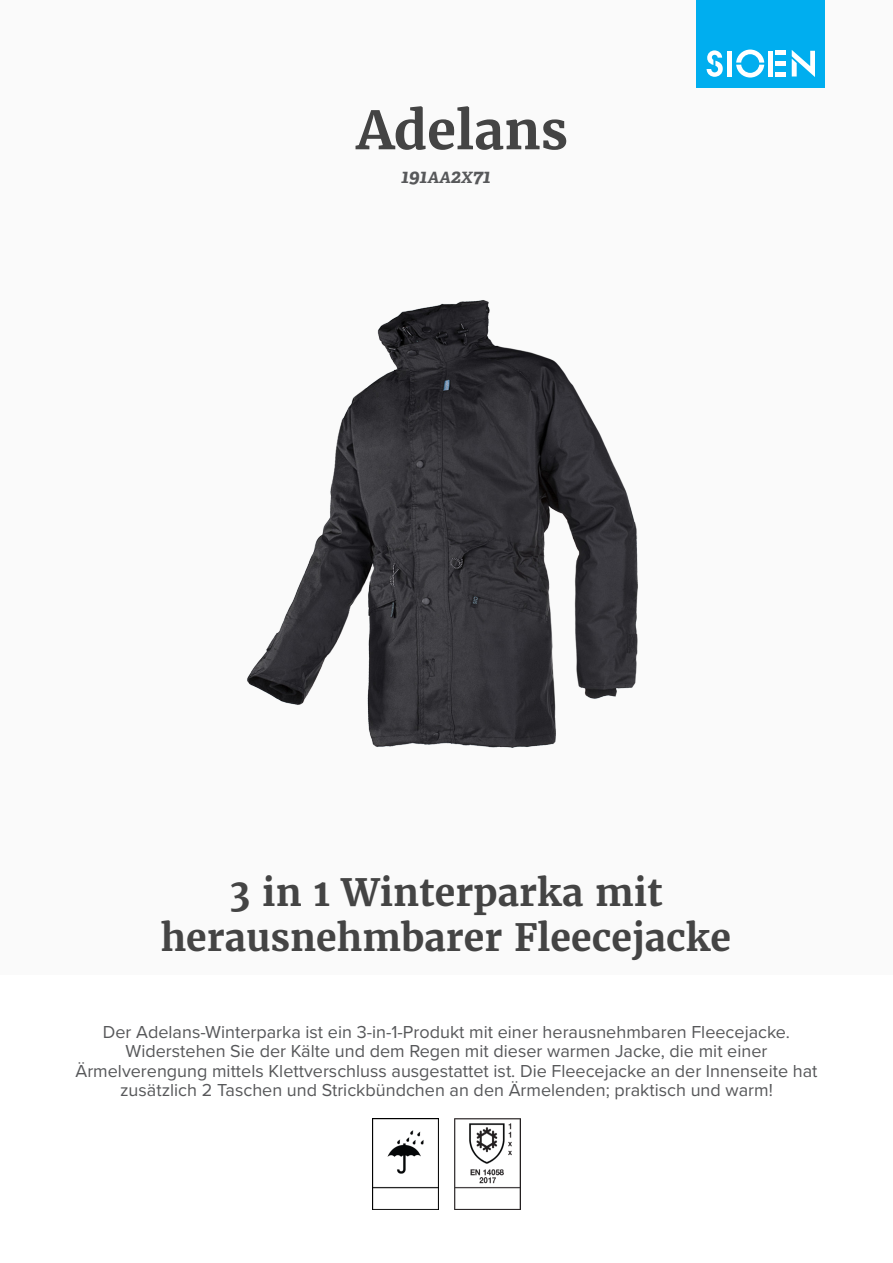
<style>
.page{position:relative;width:893px;height:1263px;background:#fff}
.page>*{position:absolute;margin:0;border:0;box-sizing:border-box;transform-origin:0 0}
.product_name{font:700 52.5px "Merriweather";color:#444}
.product_h2{font:700 37.5px/45px "Merriweather";color:#444;text-align:center}
.product_ref{font:italic 700 19.5px "Adelle";color:#57585a}
.product_description{font:18px/19.5px "Proxima Nova";color:#57585a;text-align:center}
.s1{font-size:15.6px}
</style>
<div class="page">
<div style="left:0;top:0;width:893px;height:974px;background:#fafafa"></div>
<div style="left:697px;top:0;width:128px;height:88px;background:#00aeef"></div>
<svg style="left:707px;top:50px;width:16px;height:27px"></svg>
<svg style="left:736px;top:50px;width:28px;height:28px"></svg>
<div style="left:727px;top:51px;width:5px;height:26px;background:#fff"></div>
<div style="left:768px;top:51px;width:5px;height:26px;background:#fff"></div>
<div style="left:775px;top:72px;width:11px;height:5px;background:#fff"></div>
<div style="left:775px;top:61px;width:11px;height:5px;background:#fff"></div>
<hr style="left:775px;top:51px;width:11px;height:4px;background:#fff">
<svg style="left:792px;top:50px;width:23px;height:27px"></svg>
<img style="left:372px;top:1118px;width:66px;height:92px">
<img style="left:454px;top:1118px;width:67px;height:92px">
<img style="left:247px;top:300px;width:391px;height:448px">
<p class="product_name" style="left:357px;top:97px;width:213px">Adelans</p>
<p class="product_ref" style="left:401px;top:164px;width:91px">191<span class="s1">AA</span>2<span class="s1">X</span>71</p>
<p class="product_h2" style="left:161px;top:869px;width:572px">3 in 1 Winterparka mit herausnehmbarer Fleecejacke</p>
<p class="product_description" style="left:75px;top:1021px;width:743px">Der Adelans-Winterparka ist ein 3-in-1-Produkt mit einer herausnehmbaren Fleecejacke.<br>Widerstehen Sie der Kälte und dem Regen mit dieser warmen Jacke, die mit einer Ärmelverengung mittels Klettverschluss ausgestattet ist. Die Fleecejacke an der Innenseite hat zusätzlich 2 Taschen und Strickbündchen an den Ärmelenden; praktisch und warm!</p>
</div>
